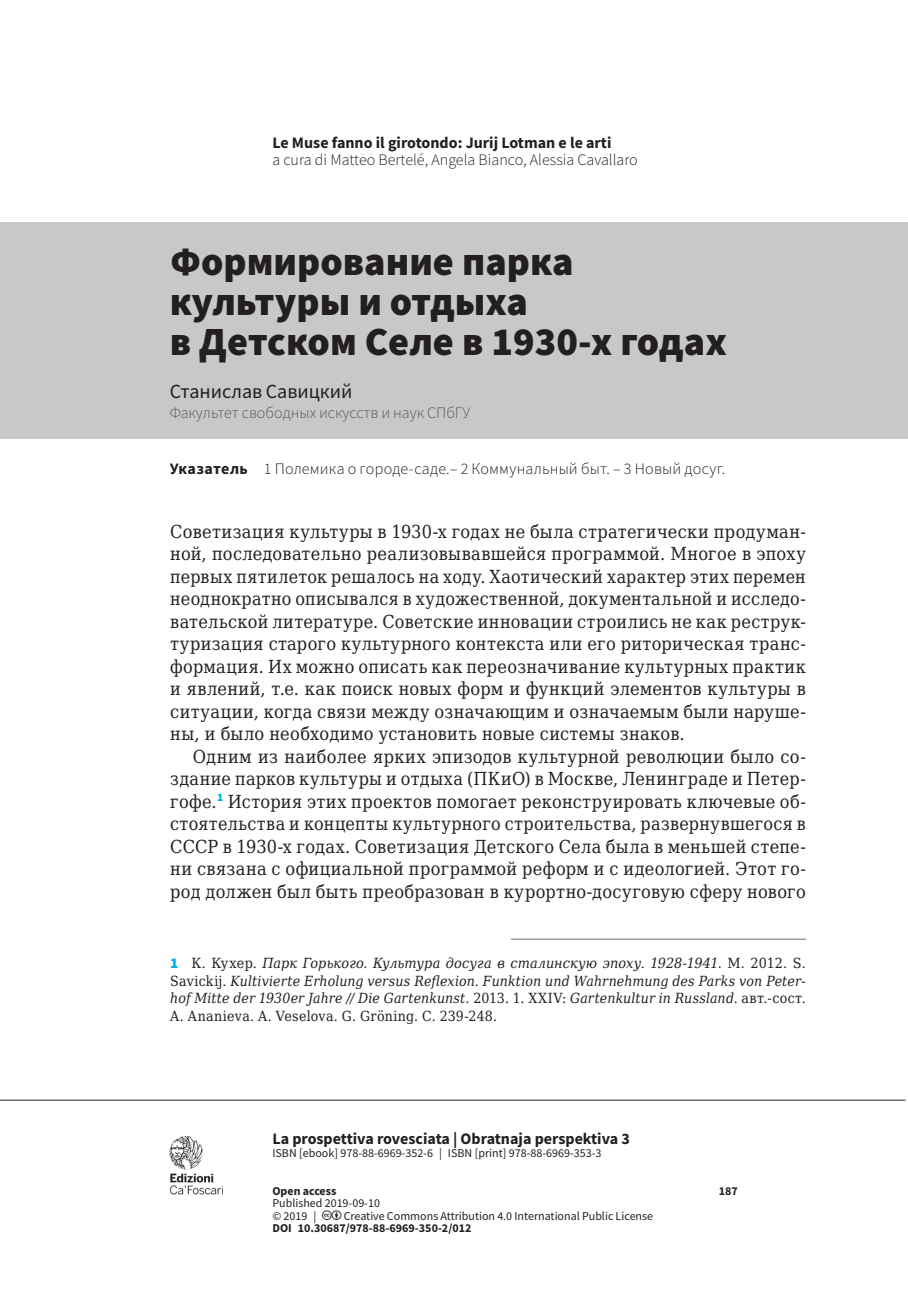
<style>
.page{position:relative;width:908px;height:1304px;background:#fff}
.page>*{position:absolute;margin:0;border:0;box-sizing:border-box;transform-origin:0 0}
._9101-ecf-titolo-sag{font:900 40px/40px "Source Sans Pro";color:#231f20}
._9103-ecf-autore-sag{font:20px "Source Sans Pro";color:#231f20}
._031-ecf-para-1{font:18px/22.4px "DejaVu Serif Condensed";letter-spacing:.01em;color:#231f20;text-align:justify}
._032-ecf-para-2{font:18px/22.4px "DejaVu Serif Condensed";letter-spacing:.02em;color:#231f20;text-align:justify}
._9106-ecf-sommario{font:300 16px "Source Sans Pro";color:#231f20}
.t1{font:700 16px "Source Sans Pro";color:#231f20}
._9104-ecf-autore-aff{font:300 16px "Source Sans Pro";color:#57585a}
._501-ecf-nota-para-1{font:italic 14px/17.6px "DejaVu Serif Condensed";letter-spacing:.005em;color:#231f20;text-align:justify}
.t2{font:12px/12.4px "Source Sans Pro";color:#231f20}
.t3{font:700 12px "Source Sans Pro";color:#231f20}
.s1{font-weight:700}
.s2{font-family:"Source Sans Pro";font-weight:900;font-style:normal;font-size:15px;color:#00aeef}
.s3{font-style:normal}
</style>
<div class="page">
<img style="left:169px;top:1136px;width:54px;height:59px">
<hr style="left:0;top:1100px;width:905px;height:1px;background:#231f20">
<div style="left:0;top:223px;width:907px;height:216px;background:#c7c8ca"></div>
<hr style="left:510px;top:939px;width:295px;height:1px;background:#6c6d70">
<p class="t1" style="left:272px;top:132px;width:340px">Le Muse fanno il girotondo: Jurij Lotman e le arti</p>
<p class="_9106-ecf-sommario" style="left:272px;top:150px;width:367px">a cura di Matteo Bertelé, Angela Bianco, Alessia Cavallaro</p>
<p class="_9101-ecf-titolo-sag" style="left:170px;top:241px;width:558px">Формирование парка культуры и отдыха<br>в Детском Селе в 1930-х годах</p>
<p class="_9103-ecf-autore-sag" style="left:170px;top:379px;width:184px">Станислав Савицкий</p>
<p class="_9104-ecf-autore-aff" style="left:170px;top:403px;width:302px">Факультет свободных искусств и наук СПбГУ</p>
<p class="_9106-ecf-sommario" style="left:170px;top:459px;width:557px"><span class="s1">Указатель</span> 1 Полемика о городе-саде.– 2 Коммунальный быт. – 3 Новый досуг.</p>
<p class="_031-ecf-para-1" style="left:170px;top:520px;width:637px">Советизация культуры в 1930-х годах не была стратегически продуман&shy;ной, последовательно реализовывавшейся программой. Многое в эпоху первых пятилеток решалось на ходу. Хаотический характер этих перемен неоднократно описывался в художественной, документальной и исследо&shy;вательской литературе. Советские инновации строились не как реструк&shy;туризация старого культурного контекста или его риторическая транс&shy;формация. Их можно описать как переозначивание культурных практик и явлений, т.е. как поиск новых форм и функций элементов культуры в ситуации, когда связи между означающим и означаемым были наруше&shy;ны, и было необходимо установить новые системы знаков.</p>
<p class="_032-ecf-para-2" style="left:170px;top:745px;width:636px;text-indent:23px">Одним из наиболее ярких эпизодов культурной революции было со&shy;здание парков культуры и отдыха (ПКиО) в Москве, Ленинграде и Петер&shy;гофе.<sup>1</sup> История этих проектов помогает реконструировать ключевые об&shy;стоятельства и концепты культурного строительства, развернувшегося в СССР в 1930-х годах. Советизация Детского Села была в меньшей степе&shy;ни связана с официальной программой реформ и с идеологией. Этот го&shy;род должен был быть преобразован в курортно-досуговую сферу нового</p>
<p class="_501-ecf-nota-para-1" style="left:170px;top:954px;width:636px"><span class="s2">1</span> <span class="s3">К. Кухер.</span> Парк Горького. Культура досуга в сталинскую эпоху. 1928-1941<span class="s3">. М. 2012. S.<br>Savickij.</span> Kultivierte Erholung versus Reflexion. Funktion und Wahrnehmung des Parks von Peter&shy;hof Mitte der 1930er Jahre // Die Gartenkunst<span class="s3">. 2013. 1. XXIV:</span> Gartenkultur in Russland<span class="s3">. авт.-сост.<br>A. Ananieva. A. Veselova. G. Gröning. С. 239-248.</span></p>
<p class="t1" style="left:272px;top:1128px;width:359px">La prospettiva rovesciata | Obratnaja perspektiva 3</p>
<p class="t2" style="left:272px;top:1147px;width:330px">ISBN [ebook] 978-88-6969-352-6 | ISBN [print] 978-88-6969-353-3</p>
<p class="t3" style="left:272px;top:1182px;width:66px">Open access</p>
<p class="t3" style="left:718px;top:1182px;width:21px">187</p>
<p class="t2" style="left:272px;top:1197px;width:109px">Published 2019-09-10 © 2019 |</p>
<p class="t2" style="left:343px;top:1209px;width:311px">Creative Commons Attribution 4.0 International Public License</p>
<p class="t3" style="left:272px;top:1220px;width:200px">DOI 10.30687/978-88-6969-350-2/012</p>
</div>
